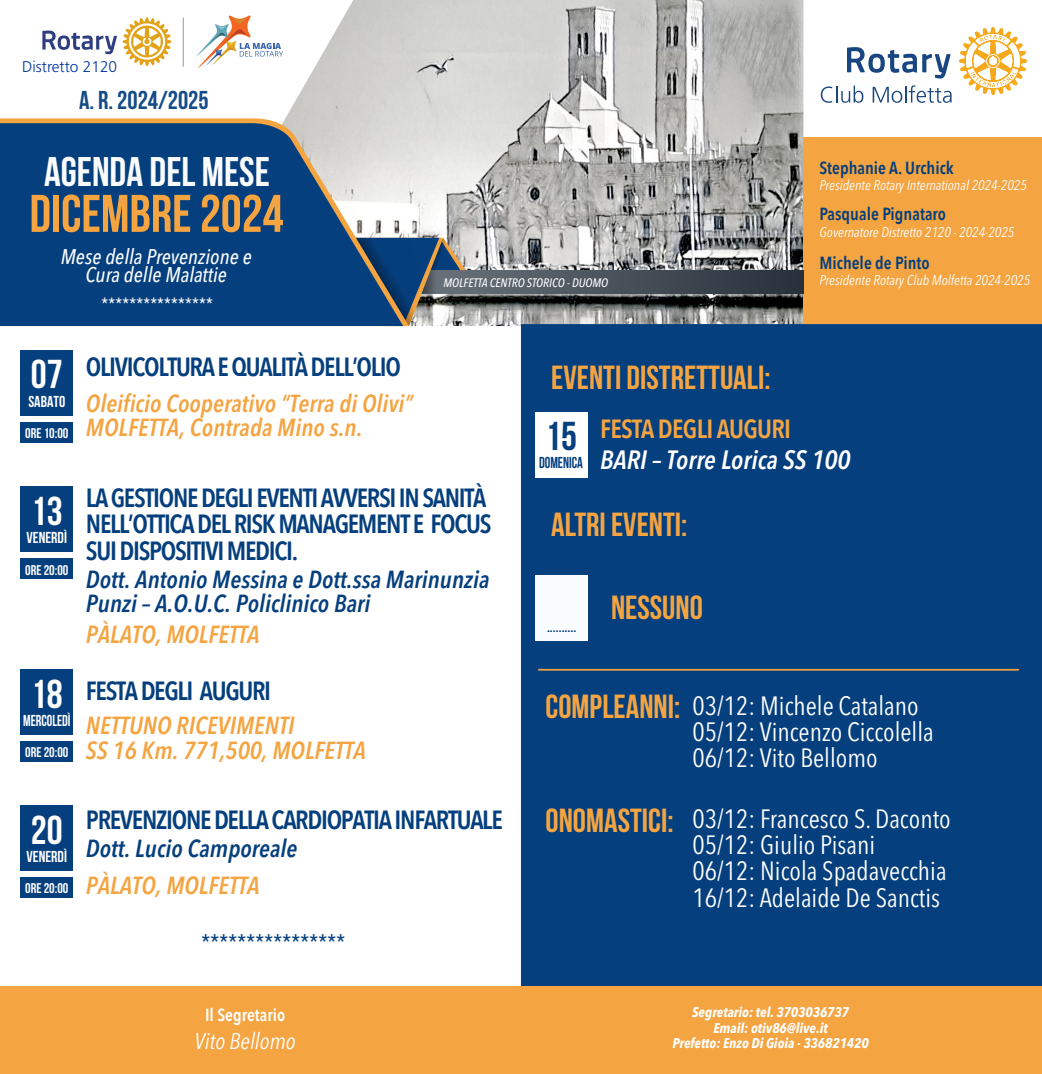
<style>
.page{position:relative;width:1042px;height:1074px;background:#fff}
.page>*{position:absolute;margin:0;border:0;box-sizing:border-box;transform-origin:0 0}
.t1{font:700 52.85px "Bebas Neue";color:#f4a441}
.t2{font:700 41.12px "Bebas Neue";color:#fafbfd}
.t3{font:700 40.07px "Bebas Neue";color:#fff}
.t4{font:700 40.07px "Bebas Neue";color:#053f7d}
.t5{font:700 33.25px "Bebas Neue";color:#f4a441}
.t6{font:600 26.25px/26.2px "Avenir Next Condensed";letter-spacing:-.05em;color:#053f7d}
.t7{font:26.25px/26.2px "Avenir Next Condensed";color:#fff}
.t8{font:italic 600 26.25px "Avenir Next Condensed";color:#fff}
.t9{font:600 26.25px "Avenir Next Condensed";letter-spacing:-.025em;color:#f4a441}
.t10{font:700 25.72px "Bebas Neue";color:#154b87}
.t11{font:italic 600 24.5px/24.5px "Avenir Next Condensed";color:#f4a441}
.t12{font:italic 600 24.5px/24.5px "Avenir Next Condensed";color:#053f7d}
.t13{font:italic 22.75px "Avenir Next Condensed";color:#fff}
.t14{font:italic 500 21px/17.5px "Avenir Next Condensed";color:#fafbfd;text-align:center}
.t15{font:italic 500 21px "Avenir Next Condensed";color:#053f7d}
.t16{font:600 17.5px "Avenir Next Condensed";color:#053f7d}
.t17{font:600 17.5px "Avenir Next Condensed";color:#fff}
.t18{font:italic 500 16.28px "Avenir Next Condensed";color:#fafbfd}
.t19{font:700 15.75px "Bebas Neue";color:#fff}
.t20{font:700 15.75px "Bebas Neue";color:#053f7d}
.t21{font:700 15.75px "Bebas Neue";color:#fff;scale:.89 1}
.t22{font:700 15.75px "Bebas Neue";color:#053f7d;scale:.89 1}
.t23{font:300 15.58px "Frutiger LT Std";color:#0036a0}
.t24{font:italic 14px "Avenir Next Condensed";color:#fff}
.t25{font:italic 700 14px/15.8px "Avenir Next Condensed";color:#fff;text-align:center}
.t26{font:700 14px "Bebas Neue";color:#fff}
.t27{font:italic 500 12.25px "Avenir Next Condensed";color:#fff}
.s1{font-family:"Bebas Neue";font-weight:700;font-size:40.07px;color:#fff}
</style>
<div class="page">
<img style="left:286px;top:0;width:517px;height:326px">
<div style="left:803px;top:137px;width:239px;height:187px;background:#f4a441"></div>
<svg style="left:472px;top:270px;width:331px;height:24px;background:#454d57"></svg>
<svg style="left:0;top:118px;width:409px;height:120px;background:#eac697"></svg>
<div style="left:21px;top:487px;width:52px;height:65px;background:#053f7d"></div>
<div style="left:21px;top:558px;width:52px;height:21px;background:#053f7d"></div>
<div style="left:521px;top:324px;width:521px;height:749px;background:#053f7d"></div>
<hr style="left:538px;top:669px;width:481px;height:1px;background:#f4a441">
<svg style="left:0;top:123px;width:403px;height:203px;background:#225388"></svg>
<div style="left:0;top:986px;width:1042px;height:87px;background:#f4a441"></div>
<div style="left:535px;top:575px;width:53px;height:65px;background:#fafbfd"></div>
<svg style="left:350px;top:238px;width:122px;height:88px;background:#48617b"></svg>
<svg style="left:196px;top:15px;width:87px;height:54px"></svg>
<svg style="left:42px;top:31px;width:75px;height:23px"></svg>
<svg style="left:123px;top:17px;width:48px;height:49px"></svg>
<hr style="left:183px;top:17px;width:1px;height:50px;background:#9a9a9a">
<div style="left:535px;top:412px;width:52px;height:65px;background:#fff"></div>
<img style="left:959px;top:28px;width:68px;height:67px">
<svg style="left:847px;top:47px;width:103px;height:32px"></svg>
<svg style="left:821px;top:86px;width:42px;height:17px"></svg>
<svg style="left:872px;top:85px;width:79px;height:18px"></svg>
<div style="left:21px;top:669px;width:52px;height:65px;background:#053f7d"></div>
<div style="left:21px;top:741px;width:52px;height:21px;background:#053f7d"></div>
<div style="left:21px;top:805px;width:52px;height:65px;background:#053f7d"></div>
<div style="left:21px;top:877px;width:52px;height:21px;background:#053f7d"></div>
<div style="left:21px;top:350px;width:52px;height:65px;background:#053f7d"></div>
<div style="left:21px;top:422px;width:52px;height:20px;background:#053f7d"></div>
<p class="t23" style="left:22px;top:58px;width:97px">Distretto 2120</p>
<p class="t10" style="left:79px;top:86px;width:131px">A. R. 2024/2025</p>
<h2 class="t2" style="left:44px;top:149px;width:227px">AGENDA DEL MESE</h2>
<h1 class="t1" style="left:29px;top:185px;width:255px">DICEMBRE 2024</h1>
<p class="t14" style="left:61px;top:248px;width:193px">Mese della Prevenzione e<br>Cura delle Malattie</p>
<p class="t18" style="left:101px;top:293px;width:113px">****************</p>
<h3 class="t3" style="left:31px;top:352px;width:33px">07</h3>
<p class="t19" style="left:28px;top:392px;width:38px">SABATO</p>
<p class="t26" style="left:25px;top:425px;width:45px">ORE 10:00</p>
<p class="t6" style="left:86px;top:352px;width:316px">OLIVICOLTURA E QUALITÀ DELL’OLIO</p>
<p class="t11" style="left:86px;top:391px;width:329px">Oleificio Cooperativo “Terra di Olivi”<br>MOLFETTA, Contrada Mino s.n.</p>
<p class="t16" style="left:819px;top:152px;width:136px">Stephanie A. Urchick</p>
<p class="t24" style="left:819px;top:177px;width:209px">Presidente Rotary International 2024-2025</p>
<p class="t16" style="left:819px;top:199px;width:128px">Pasquale Pignataro</p>
<p class="t24" style="left:819px;top:223px;width:196px">Governatore Distretto 2120 - 2024-2025</p>
<p class="t27" style="left:443px;top:275px;width:166px">MOLFETTA CENTRO STORICO - DUOMO</p>
<p class="t5" style="left:551px;top:359px;width:221px">EVENTI DISTRETTUALI:</p>
<p class="t16" style="left:819px;top:247px;width:112px">Michele de Pinto</p>
<p class="t24" style="left:819px;top:272px;width:212px">Presidente Rotary Club Molfetta 2024-2025</p>
<h3 class="t4" style="left:545px;top:414px;width:33px">15</h3>
<p class="t22" style="left:539px;top:454px;width:51px">DOMENICA</p>
<p class="t9" style="left:600px;top:406px;width:192px">FESTA DEGLI AUGURI</p>
<p class="t8" style="left:600px;top:444px;width:252px">BARI – Torre Lorica SS 100</p>
<h3 class="t3" style="left:31px;top:489px;width:33px">13</h3>
<p class="t19" style="left:27px;top:529px;width:42px">VENERDÌ</p>
<p class="t26" style="left:25px;top:562px;width:45px">ORE 20:00</p>
<p class="t6" style="left:86px;top:484px;width:407px">LA GESTIONE DEGLI EVENTI AVVERSI IN SANITÀ<br>NELL’OTTICA DEL RISK MANAGEMENT E FOCUS<br>SUI DISPOSITIVI MEDICI.</p>
<p class="t12" style="left:86px;top:566px;width:405px">Dott. Antonio Messina e Dott.ssa Marinunzia<br>Punzi – A.O.U.C. Policlinico Bari</p>
<p class="t11" style="left:86px;top:622px;width:175px">PÀLATO, MOLFETTA</p>
<p class="t6" style="left:31px;top:677px;width:242px"><span class="s1">18</span> FESTA DEGLI AUGURI</p>
<p class="t21" style="left:23px;top:711px;width:55px">MERCOLEDÌ</p>
<p class="t26" style="left:25px;top:744px;width:45px">ORE 20:00</p>
<p class="t11" style="left:86px;top:713px;width:281px">NETTUNO RICEVIMENTI<br>SS 16 Km. 771,500, MOLFETTA</p>
<h3 class="t3" style="left:31px;top:807px;width:33px">20</h3>
<p class="t19" style="left:27px;top:847px;width:42px">VENERDÌ</p>
<p class="t26" style="left:25px;top:880px;width:45px">ORE 20:00</p>
<p class="t6" style="left:86px;top:806px;width:418px">PREVENZIONE DELLA CARDIOPATIA INFARTUALE</p>
<p class="t12" style="left:86px;top:836px;width:213px">Dott. Lucio Camporeale</p>
<p class="t11" style="left:86px;top:873px;width:175px">PÀLATO, MOLFETTA</p>
<p class="t15" style="left:200px;top:928px;width:146px">****************</p>
<p class="t5" style="left:551px;top:506px;width:138px">ALTRI EVENTI:</p>
<p class="t20" style="left:547px;top:617px;width:157px">.......... <sup>NESSUNO</sup></p>
<p class="t5" style="left:545px;top:688px;width:136px">COMPLEANNI:</p>
<p class="t7" style="left:692px;top:691px;width:243px">03/12: Michele Catalano<br>05/12: Vincenzo Ciccolella<br>06/12: Vito Bellomo</p>
<p class="t5" style="left:545px;top:802px;width:129px">ONOMASTICI:</p>
<p class="t7" style="left:692px;top:804px;width:260px">03/12: Francesco S. Daconto<br>05/12: Giulio Pisani<br>06/12: Nicola Spadavecchia<br>16/12: Adelaide De Sanctis</p>
<p class="t25" style="left:692px;top:1003px;width:158px">Segretario: tel. 3703036737<br>Email: otiv86@live.it</p>
<p class="t17" style="left:205px;top:999px;width:82px">Il Segretario</p>
<p class="t13" style="left:194px;top:1027px;width:103px">Vito Bellomo</p>
<p class="t25" style="left:672px;top:1035px;width:198px">Prefetto: Enzo Di Gioia - 336821420</p>
</div>
